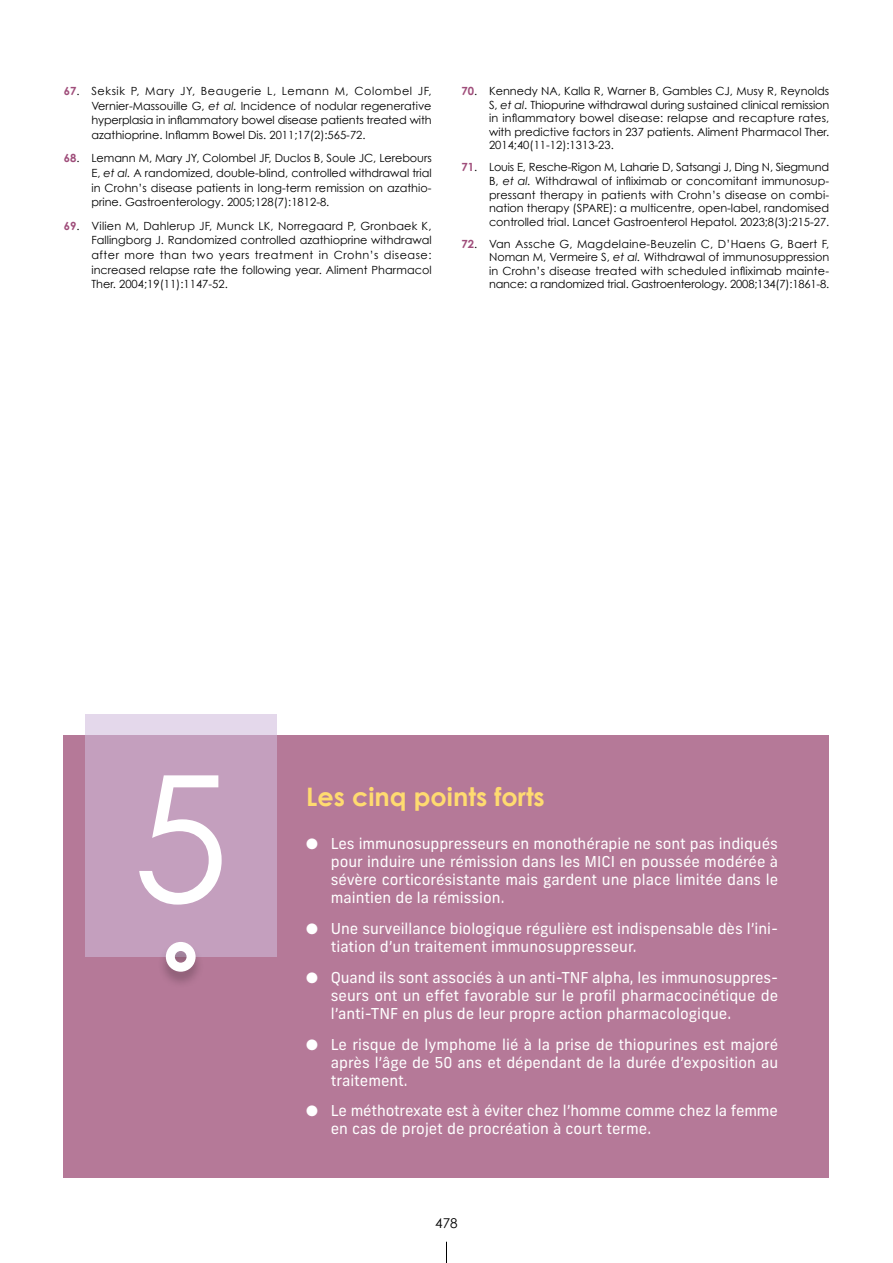
<style>
.page{position:relative;width:893px;height:1263px;background:#fff}
.page>*{position:absolute;margin:0;border:0;box-sizing:border-box;transform-origin:0 0}
.t1{font:175.5px "Century Gothic";color:#fff}
.t2{font:700 25.5px "Century Gothic";color:#ffdb70}
.t3{font:15px/18px "New Frank";color:#fff;text-align:justify}
.t4{font:13.5px "Century Gothic";color:#000}
.t5{font:11.25px/13.6px "Century Gothic";color:#000;text-align:justify}
.s1{font-weight:700;color:#9f4d7a}
.s2{font-style:italic}
</style>
<div class="page">
<svg style="left:446px;top:1242px;width:1px;height:21px"></svg>
<div style="left:64px;top:736px;width:765px;height:442px;background:#b57998"></div>
<svg style="left:85px;top:714px;width:191px;height:243px;background:#c6a4c1"></svg>
<div style="left:157px;top:941px;width:47px;height:48px;background:#000;opacity:.25"></div>
<svg style="left:166px;top:942px;width:30px;height:30px"></svg>
<p class="t5" style="left:91px;top:83px;width:342px;line-height:14.7px;text-indent:-28px"><span class="s1">67</span>. Seksik P, Mary JY, Beaugerie L, Lemann M, Colombel JF, Vernier-Massouille G, <span class="s2">et al.</span> Incidence of nodular regenerative hyperplasia in inflammatory bowel disease patients treated with azathioprine. Inflamm Bowel Dis. 2011;17(2):565-72.</p>
<p class="t5" style="left:91px;top:151px;width:342px;line-height:14.7px;text-indent:-28px"><span class="s1">68</span>. Lemann M, Mary JY, Colombel JF, Duclos B, Soule JC, Lerebours E, <span class="s2">et al.</span> A randomized, double-blind, controlled withdrawal trial in Crohn’s disease patients in long-term remission on azathio&shy;prine. Gastroenterology. 2005;128(7):1812-8.</p>
<p class="t5" style="left:91px;top:218px;width:342px;line-height:14.7px;text-indent:-28px"><span class="s1">69</span>. Vilien M, Dahlerup JF, Munck LK, Norregaard P, Gronbaek K, Fallingborg J. Randomized controlled azathioprine withdrawal after more than two years treatment in Crohn’s disease: increased relapse rate the following year. Aliment Pharmacol Ther. 2004;19(11):1147-52.</p>
<p class="t5" style="left:489px;top:84px;width:342px;text-indent:-28px"><span class="s1">70</span>. Kennedy NA, Kalla R, Warner B, Gambles CJ, Musy R, Reynolds S, <span class="s2">et al</span>. Thiopurine withdrawal during sustained clinical remission in inflammatory bowel disease: relapse and recapture rates, with predictive factors in 237 patients. Aliment Pharmacol Ther.<br>2014;40(11-12):1313-23.</p>
<p class="t5" style="left:489px;top:160px;width:342px;text-indent:-28px"><span class="s1">71</span>. Louis E, Resche-Rigon M, Laharie D, Satsangi J, Ding N, Siegmund B, <span class="s2">et al.</span> Withdrawal of infliximab or concomitant immunosup&shy;pressant therapy in patients with Crohn’s disease on combi&shy;nation therapy (SPARE): a multicentre, open-label, randomised controlled trial. Lancet Gastroenterol Hepatol. 2023;8(3):215-27.</p>
<p class="t5" style="left:489px;top:237px;width:342px;text-indent:-28px"><span class="s1">72</span>. Van Assche G, Magdelaine-Beuzelin C, D’Haens G, Baert F, Noman M, Vermeire S, <span class="s2">et al.</span> Withdrawal of immunosuppression in Crohn’s disease treated with scheduled infliximab mainte&shy;nance: a randomized trial. Gastroenterology. 2008;134(7):1861-8.</p>
<h1 class="t1" style="left:132px;top:715px;width:99px">5</h1>
<h2 class="t2" style="left:306px;top:777px;width:240px">Les cinq points forts</h2>
<h3 class="t3" style="left:331px;top:835px;width:449px;text-indent:-25px">● Les immunosuppresseurs en monothérapie ne sont pas indiqués pour induire une rémission dans les MICI en poussée modérée à sévère corticorésistante mais gardent une place limitée dans le maintien de la rémission.</h3>
<h3 class="t3" style="left:331px;top:920px;width:449px;text-indent:-25px">● Une surveillance biologique régulière est indispensable dès l’ini&shy;tiation d’un traitement immunosuppresseur.</h3>
<h3 class="t3" style="left:331px;top:968px;width:449px;text-indent:-25px">● Quand ils sont associés à un anti-TNF alpha, les immunosuppres&shy;seurs ont un effet favorable sur le profil pharmacocinétique de l’anti-TNF en plus de leur propre action pharmacologique.</h3>
<h3 class="t3" style="left:331px;top:1035px;width:449px;text-indent:-25px">● Le risque de lymphome lié à la prise de thiopurines est majoré après l’âge de 50 ans et dépendant de la durée d’exposition au traitement.</h3>
<h3 class="t3" style="left:331px;top:1102px;width:449px;text-indent:-25px">● Le méthotrexate est à éviter chez l’homme comme chez la femme en cas de projet de procréation à court terme.</h3>
<p class="t4" style="left:435px;top:1214px;width:24px">478</p>
</div>
